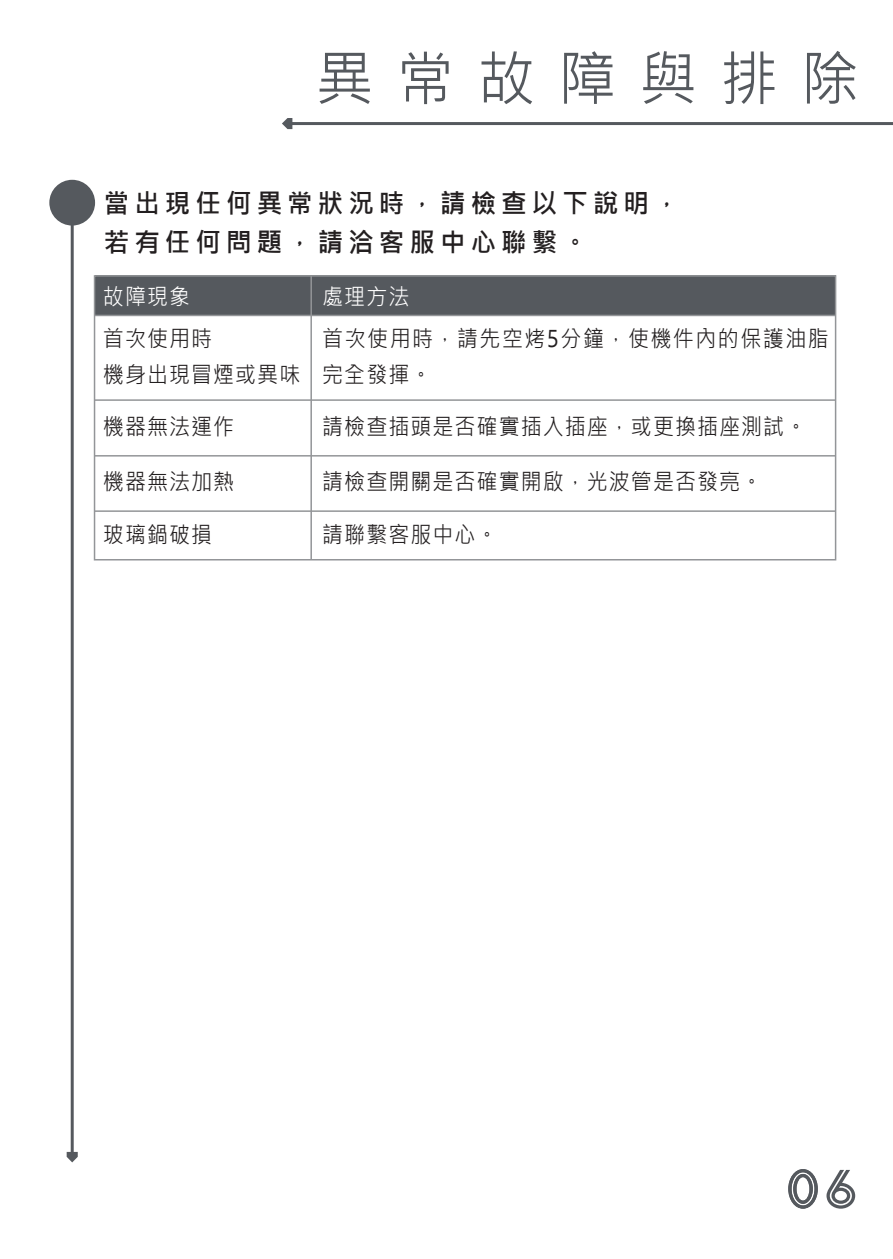
<style>
.page{position:relative;width:893px;height:1259px;background:#fff}
.page>*{position:absolute;margin:0;border:0;box-sizing:border-box;transform-origin:0 0}
.t1{font:59.7px "Microsoft Jheng Hei UI Regular";letter-spacing:.4em;color:#55595e}
.t2{font:26.4px/39px "Microsoft Jheng Hei UI Bold";letter-spacing:.2em;color:#231f20}
.t3{font:22.8px/36px "Microsoft Jheng Hei UI Regular";letter-spacing:.05em;color:#231f20;scale:.92 1}
.t4{font:22.8px/36px "Microsoft Jheng Hei UI Regular";letter-spacing:.07em;color:#231f20;scale:.92 1}
.t5{font:22.8px "Microsoft Jheng Hei UI Regular";letter-spacing:.05em;color:#fff;scale:.92 1}
</style>
<div class="page">
<hr style="left:291px;top:122px;width:602px;height:3px;background:#55595e">
<svg style="left:282px;top:118px;width:10px;height:11px"></svg>
<div style="left:49px;top:180px;width:46px;height:45px;background:#55595e;border-radius:50%"></div>
<hr style="left:71px;top:215px;width:3px;height:939px;background:#55595e">
<svg style="left:67px;top:1152px;width:11px;height:10px"></svg>
<svg style="left:826px;top:1170px;width:29px;height:38px"></svg>
<svg style="left:788px;top:1169px;width:30px;height:39px"></svg>
<div style="left:95px;top:276px;width:741px;height:39px;background:#55595e"></div>
<div style="left:94px;top:275px;width:742px;height:285px;border:2px solid #939598"></div>
<hr style="left:310px;top:276px;width:2px;height:284px;background:#939598">
<hr style="left:95px;top:315px;width:741px;height:1px;background:#939598">
<hr style="left:95px;top:399px;width:741px;height:2px;background:#939598">
<hr style="left:95px;top:455px;width:741px;height:1px;background:#939598">
<hr style="left:95px;top:510px;width:741px;height:2px;background:#939598">
<h1 class="t1" style="left:316px;top:41px;width:545px">異常故障與排除</h1>
<p class="t2" style="left:104px;top:184px;width:577px">當出現任何異常狀況時，請檢查以下說明，若有任何問題，請洽客服中心聯繫。</p>
<p class="t5" style="left:103px;top:282px;width:96px">故障現象</p>
<p class="t3" style="left:103px;top:321px;width:216px">首次使用時<br>機身出現冒煙或異味</p>
<p class="t5" style="left:322px;top:282px;width:96px">處理方法</p>
<p class="t4" style="left:322px;top:321px;width:552px">首次使用時，請先空烤5分鐘，使機件內的保護油脂完全發揮。</p>
<p class="t3" style="left:103px;top:409px;width:144px">機器無法運作</p>
<p class="t3" style="left:322px;top:409px;width:528px">請檢查插頭是否確實插入插座，或更換插座測試。</p>
<p class="t3" style="left:103px;top:464px;width:144px">機器無法加熱</p>
<p class="t3" style="left:322px;top:464px;width:480px">請檢查開關是否確實開啟，光波管是否發亮。</p>
<p class="t3" style="left:103px;top:517px;width:120px">玻璃鍋破損</p>
<p class="t3" style="left:322px;top:517px;width:192px">請聯繫客服中心。</p>
</div>
